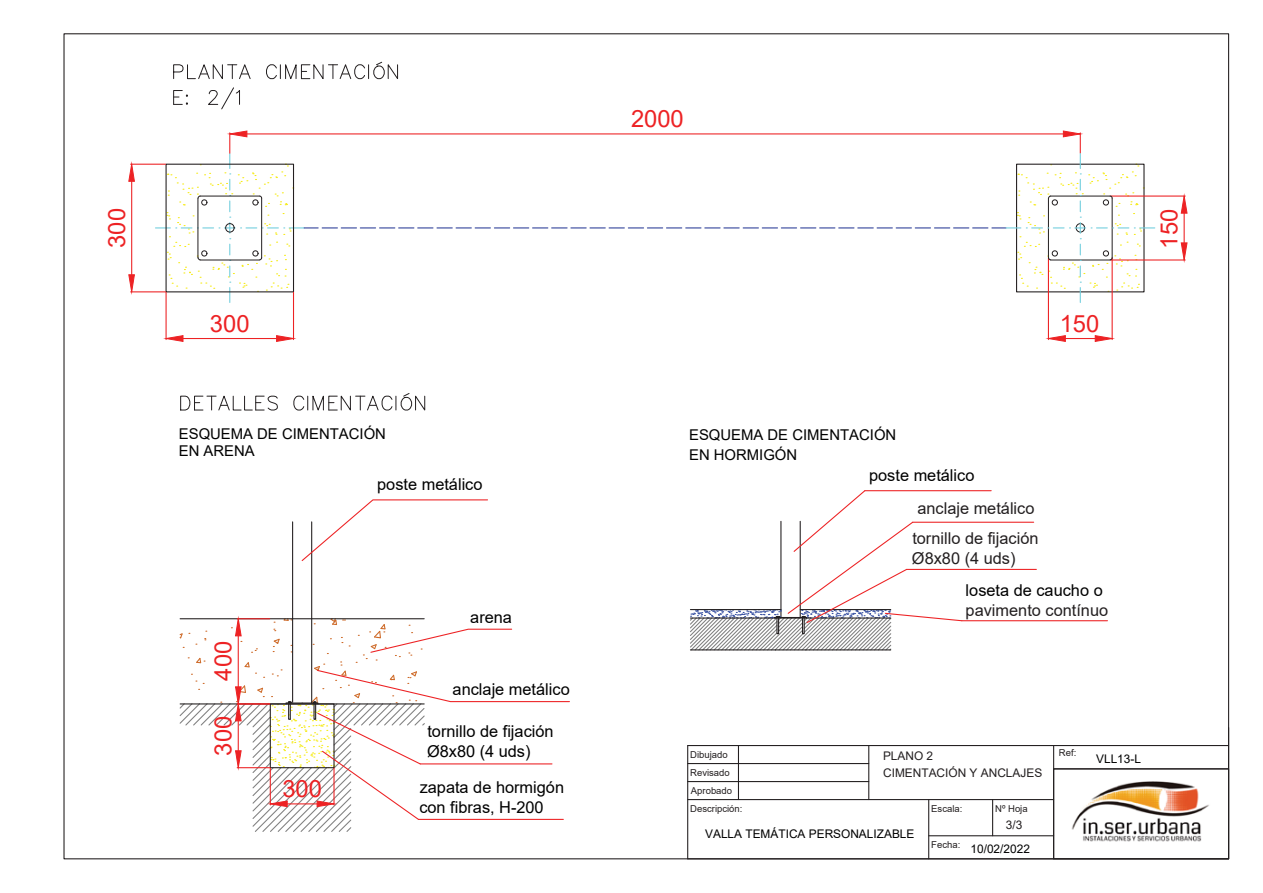
<style>
.page{position:relative;width:1263px;height:893px;background:#fff}
.page>*{position:absolute;margin:0;border:0;box-sizing:border-box;transform-origin:0 0}
.t1{font:23.7px "Arial";color:#ed2224}
.t2{font:16.35px/19.6px "Arial";color:#010101}
.t3{font:16.35px/20px "Arial";color:#231f20}
.t4{font:14.85px/17.7px "Arial";color:#010101}
.t5{font:11.85px "Arial";color:#010101}
.t6{font:11.85px "Arial";color:#231f20}
.t7{font:9.45px/18px "Arial";color:#231f20}
</style>
<div class="page">
<hr style="left:311px;top:522px;width:1px;height:96px;background:#231f20">
<hr style="left:292px;top:522px;width:1px;height:96px;background:#231f20">
<svg style="left:180px;top:395px;width:98px;height:16px"></svg>
<svg style="left:293px;top:393px;width:132px;height:18px"></svg>
<svg style="left:173px;top:64px;width:78px;height:16px"></svg>
<svg style="left:266px;top:61px;width:132px;height:19px"></svg>
<svg style="left:173px;top:90px;width:15px;height:15px"></svg>
<svg style="left:208px;top:87px;width:32px;height:23px"></svg>
<hr style="left:131px;top:164px;width:35px;height:1px;background:#ed2224">
<hr style="left:131px;top:291px;width:35px;height:1px;background:#ed2224">
<hr style="left:131px;top:181px;width:1px;height:94px;background:#ed2224">
<svg style="left:128px;top:163px;width:7px;height:19px"></svg>
<svg style="left:128px;top:274px;width:7px;height:18px"></svg>
<hr style="left:166px;top:292px;width:1px;height:47px;background:#ed2224">
<hr style="left:293px;top:292px;width:1px;height:47px;background:#ed2224">
<hr style="left:183px;top:338px;width:94px;height:1px;background:#ed2224">
<svg style="left:165px;top:335px;width:19px;height:7px"></svg>
<svg style="left:276px;top:335px;width:18px;height:7px"></svg>
<hr style="left:1111px;top:195px;width:74px;height:2px;background:#ed2224">
<hr style="left:1111px;top:259px;width:74px;height:1px;background:#ed2224">
<hr style="left:1184px;top:213px;width:1px;height:30px;background:#ed2224">
<svg style="left:1181px;top:195px;width:7px;height:19px"></svg>
<svg style="left:1181px;top:242px;width:7px;height:19px"></svg>
<hr style="left:1112px;top:258px;width:1px;height:81px;background:#ed2224">
<hr style="left:1048px;top:258px;width:1px;height:81px;background:#ed2224">
<hr style="left:1065px;top:338px;width:30px;height:1px;background:#ed2224">
<svg style="left:1094px;top:335px;width:19px;height:7px"></svg>
<svg style="left:1048px;top:335px;width:18px;height:7px"></svg>
<svg style="left:155px;top:130px;width:1000px;height:172px"></svg>
<svg style="left:690px;top:490px;width:273px;height:161px"></svg>
<hr style="left:962px;top:620px;width:145px;height:1px;background:#ed2224">
<hr style="left:907px;top:569px;width:129px;height:1px;background:#ed2224">
<hr style="left:913px;top:521px;width:121px;height:1px;background:#ed2224">
<hr style="left:865px;top:490px;width:126px;height:1px;background:#ed2224">
<svg style="left:301px;top:499px;width:187px;height:63px"></svg>
<svg style="left:179px;top:617px;width:391px;height:215px"></svg>
<hr style="left:688px;top:745px;width:541px;height:1px;background:#231f20">
<hr style="left:688px;top:763px;width:181px;height:1px;background:#231f20">
<hr style="left:688px;top:781px;width:181px;height:1px;background:#231f20">
<hr style="left:688px;top:799px;width:366px;height:1px;background:#231f20">
<hr style="left:929px;top:835px;width:125px;height:1px;background:#231f20">
<hr style="left:1228px;top:727px;width:1px;height:131px;background:#231f20">
<hr style="left:687px;top:745px;width:1px;height:113px;background:#231f20">
<hr style="left:928px;top:799px;width:1px;height:59px;background:#231f20">
<hr style="left:992px;top:799px;width:1px;height:36px;background:#231f20">
<hr style="left:738px;top:745px;width:1px;height:54px;background:#231f20">
<hr style="left:868px;top:745px;width:1px;height:54px;background:#231f20">
<hr style="left:688px;top:858px;width:541px;height:1px;background:#231f20">
<hr style="left:1053px;top:745px;width:1px;height:113px;background:#231f20">
<div style="left:1053px;top:768px;width:176px;height:91px;border:1px solid #231f20"></div>
<img style="left:1071px;top:781px;width:138px;height:61px">
<h1 class="t1" style="left:100px;top:248px;width:41px;rotate:-90deg">300</h1>
<h1 class="t1" style="left:210px;top:307px;width:41px">300</h1>
<h1 class="t1" style="left:631px;top:103px;width:54px">2000</h1>
<h1 class="t1" style="left:1060px;top:307px;width:41px">150</h1>
<h1 class="t1" style="left:1153px;top:249px;width:41px;rotate:-90deg">150</h1>
<p class="t4" style="left:179px;top:424px;width:209px">ESQUEMA DE CIMENTACIÓN<br>EN ARENA</p>
<p class="t4" style="left:689px;top:424px;width:209px;line-height:20.4px">ESQUEMA DE CIMENTACIÓN<br>EN HORMIGÓN</p>
<p class="t2" style="left:377px;top:474px;width:107px">poste metálico</p>
<p class="t2" style="left:869px;top:465px;width:107px">poste metálico</p>
<p class="t3" style="left:917px;top:498px;width:119px">anclaje metálico</p>
<h1 class="t1" style="left:207px;top:680px;width:41px;rotate:-90deg">400</h1>
<h1 class="t1" style="left:207px;top:755px;width:41px;rotate:-90deg">300</h1>
<h1 class="t1" style="left:282px;top:772px;width:41px">300</h1>
<p class="t2" style="left:470px;top:607px;width:43px">arena</p>
<p class="t2" style="left:453px;top:679px;width:119px">anclaje metálico</p>
<p class="t2" style="left:427px;top:721px;width:128px">tornillo de fijación<br>Ø8x80 (4 uds)</p>
<p class="t2" style="left:419px;top:777px;width:146px">zapata de hormigón con fibras, H-200</p>
<p class="t3" style="left:912px;top:528px;width:128px">tornillo de fijación<br>Ø8x80 (4 uds)</p>
<p class="t2" style="left:966px;top:580px;width:139px">loseta de caucho o</p>
<p class="t3" style="left:966px;top:600px;width:144px">pavimento contínuo</p>
<p class="t6" style="left:883px;top:747px;width:52px">PLANO 2</p>
<p class="t7" style="left:1059px;top:743px;width:19px">Ref:</p>
<p class="t6" style="left:883px;top:764px;width:161px">CIMENTACIÓN Y ANCLAJES</p>
<p class="t7" style="left:690px;top:745px;width:54px">Dibujado<br>Revisado<br>Aprobado<br>Descripción:</p>
<p class="t7" style="left:931px;top:799px;width:33px">Escala:</p>
<p class="t7" style="left:995px;top:799px;width:34px">Nº Hoja</p>
<p class="t7" style="left:931px;top:835px;width:31px">Fecha:</p>
<p class="t6" style="left:1006px;top:816px;width:18px">3/3</p>
<p class="t5" style="left:970px;top:841px;width:61px">10/02/2022</p>
<p class="t5" style="left:705px;top:825px;width:211px">VALLA TEMÁTICA PERSONALIZABLE</p>
<p class="t5" style="left:1096px;top:750px;width:46px">VLL13-L</p>
</div>
